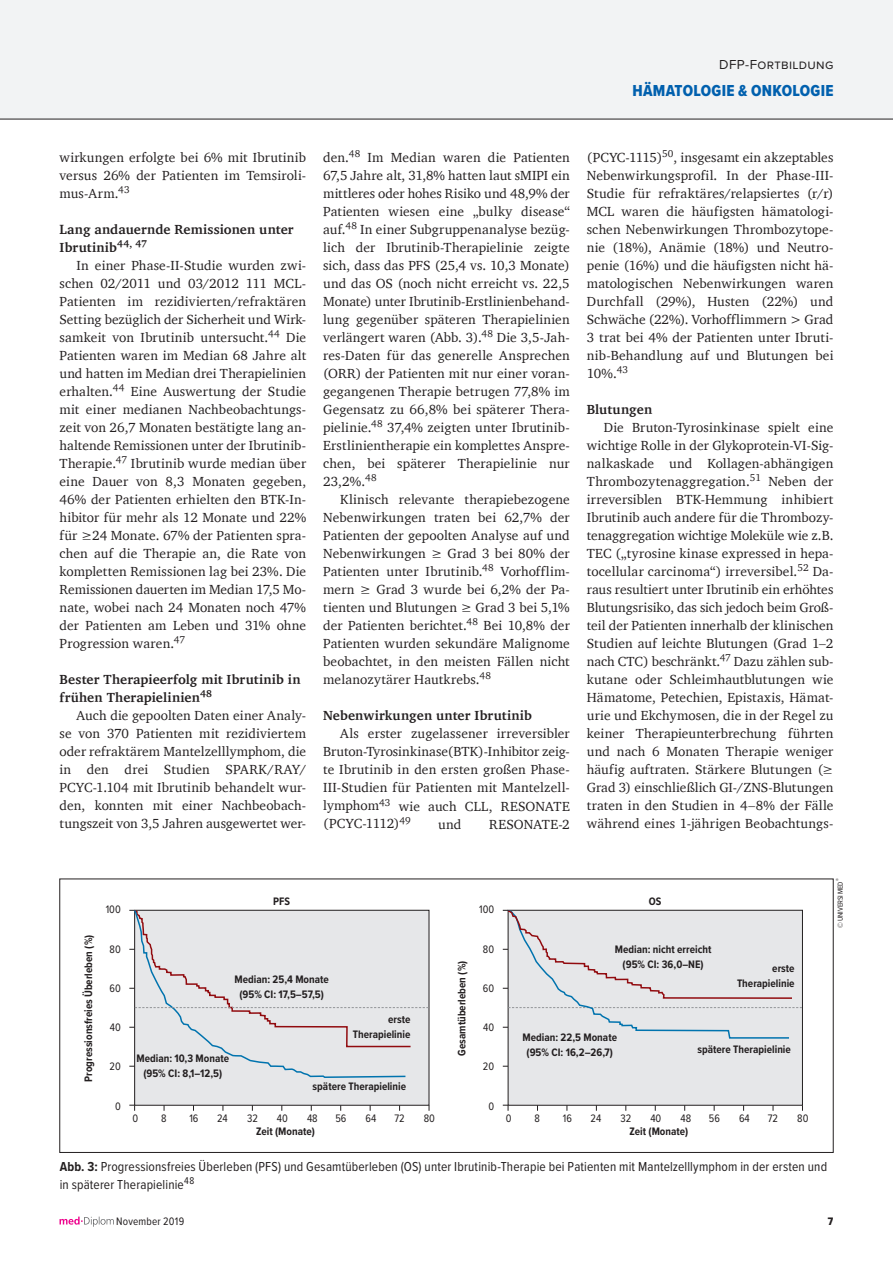
<style>
.page{position:relative;width:893px;height:1263px;background:#fff}
.page>*{position:absolute;margin:0;border:0;box-sizing:border-box;transform-origin:0 0}
.t1{font:16.5px "Proxima Nova Cond Extrabld";letter-spacing:.015em;color:#0160ae}
.t2{font:13.5px/18px "Charter";letter-spacing:.01em;color:#231f20;text-align:justify}
.t3{font:13.5px/18px "Proxima Nova Cond";letter-spacing:.01em;color:#231f20}
.t4{font:700 13.5px/18px "Charter";letter-spacing:.015em;color:#231f20}
.t5{font:13.5px "Proxima Nova";letter-spacing:.025em;color:#231f20}
.t6{font:700 11.25px/15px "Proxima Nova Cond";color:#231f20;text-align:center}
.t7{font:11.25px "Proxima Nova Cond";color:#231f20}
.t8{font:11.25px "Proxima Nova Cond";letter-spacing:.02em;color:#231f20}
.t9{font:11.25px "Proxima Nova Cond Extrabld";color:#231f20}
.t10{font:7.5px "Proxima Nova Cond";color:#231f20}
.s1{font-weight:700}
</style>
<div class="page">
<div style="left:0;top:0;width:893px;height:119px;background:#f2f3f4"></div>
<div style="left:135px;top:910px;width:294px;height:195px;background:#e6e7e9"></div>
<div style="left:508px;top:910px;width:294px;height:195px;background:#e6e7e9"></div>
<svg style="left:503px;top:1105px;width:6px;height:6px"></svg>
<svg style="left:133px;top:1048px;width:273px;height:31px"></svg>
<svg style="left:129px;top:909px;width:299px;height:139px"></svg>
<svg style="left:503px;top:909px;width:299px;height:130px"></svg>
<svg style="left:60px;top:1216px;width:54px;height:11px"></svg>
<hr style="left:0;top:119px;width:893px;height:1px;background:#231f20">
<p class="t5" style="left:719px;top:54px;width:116px">DFP-Fortbildung</p>
<p class="t1" style="left:633px;top:78px;width:202px">HÄMATOLOGIE &amp; ONKOLOGIE</p>
<p class="t2" style="left:60px;top:149px;width:248px">wirkungen erfolgte bei 6% mit Ibrutinib versus 26% der Patienten im Temsiroli&shy;mus-Arm.<sup>43</sup></p>
<p class="t4" style="left:60px;top:221px;width:236px">Lang andauernde Remissionen unter<br>Ibrutinib<sup>44,</sup> <sup>47</sup></p>
<p class="t2" style="left:60px;top:257px;width:248px;text-indent:17px">In einer Phase-II-Studie wurden zwi&shy;schen 02/2011 und 03/2012 111 MCL-Patienten im rezidivierten/refraktären Setting bezüglich der Sicherheit und Wirk&shy;samkeit von Ibrutinib untersucht.<sup>44</sup> Die Patienten waren im Median 68 Jahre alt und hatten im Median drei Therapielinien erhalten.<sup>44</sup> Eine Auswertung der Studie mit einer medianen Nachbeobachtungs&shy;zeit von 26,7 Monaten bestätigte lang an&shy;haltende Remissionen unter der Ibrutinib-Therapie.<sup>47</sup> Ibrutinib wurde median über eine Dauer von 8,3 Monaten gegeben, 46% der Patienten erhielten den BTK-In&shy;hibitor für mehr als 12 Monate und 22% für ≥24 Monate. 67% der Patienten spra&shy;chen auf die Therapie an, die Rate von kompletten Remissionen lag bei 23%. Die Remissionen dauerten im Median 17,5 Mo&shy;nate, wobei nach 24 Monaten noch 47% der Patienten am Leben und 31% ohne Progression waren.<sup>47</sup></p>
<p class="t4" style="left:60px;top:671px;width:242px">Bester Therapieerfolg mit Ibrutinib in frühen Therapielinien<sup>48</sup></p>
<p class="t2" style="left:60px;top:707px;width:248px;text-indent:17px">Auch die gepoolten Daten einer Analy&shy;se von 370 Patienten mit rezidiviertem oder refraktärem Mantelzelllymphom, die in den drei Studien SPARK/RAY/ PCYC-1.104 mit Ibrutinib behandelt wur&shy;den, konnten mit einer Nachbeobach&shy;tungszeit von 3,5 Jahren ausgewertet wer-</p>
<p class="t2" style="left:323px;top:149px;width:248px">den.<sup>48</sup> Im Median waren die Patienten 67,5 Jahre alt, 31,8% hatten laut sMIPI ein mittleres oder hohes Risiko und 48,9% der Patienten wiesen eine „bulky disease“ auf.<sup>48</sup> In einer Subgruppenanalyse bezüg&shy;lich der Ibrutinib-Therapielinie zeigte sich, dass das PFS (25,4 vs. 10,3 Monate) und das OS (noch nicht erreicht vs. 22,5<br>Monate) unter Ibrutinib-Erstlinienbehand&shy;lung gegenüber späteren Therapielinien verlängert waren (Abb. 3).<sup>48</sup> Die 3,5-Jah&shy;res-Daten für das generelle Ansprechen (ORR) der Patienten mit nur einer voran&shy;gegangenen Therapie betrugen 77,8% im Gegensatz zu 66,8% bei späterer Thera&shy;pielinie.<sup>48</sup> 37,4% zeigten unter Ibrutinib-Erstlinientherapie ein komplettes Anspre&shy;chen, bei späterer Therapielinie nur 23,2%.<sup>48</sup></p>
<p class="t2" style="left:323px;top:491px;width:248px;text-indent:17px">Klinisch relevante therapiebezogene Nebenwirkungen traten bei 62,7% der Patienten der gepoolten Analyse auf und Nebenwirkungen ≥ Grad 3 bei 80% der Patienten unter Ibrutinib.<sup>48</sup> Vorhofflim&shy;mern ≥ Grad 3 wurde bei 6,2% der Pa&shy;tienten und Blutungen ≥ Grad 3 bei 5,1% der Patienten berichtet.<sup>48</sup> Bei 10,8% der Patienten wurden sekundäre Malignome beobachtet, in den meisten Fällen nicht melanozytärer Hautkrebs.<sup>48</sup></p>
<p class="t4" style="left:323px;top:707px;width:210px">Nebenwirkungen unter Ibrutinib</p>
<p class="t2" style="left:323px;top:725px;width:248px;text-indent:17px">Als erster zugelassener irreversibler Bruton-Tyrosinkinase(BTK)-Inhibitor zeig&shy;te Ibrutinib in den ersten großen Phase-III-Studien für Patienten mit Mantelzell&shy;lymphom<sup>43</sup> wie auch CLL, RESONATE (PCYC-1112)<sup>49</sup></p>
<p class="t2" style="left:438px;top:815px;width:25px">und</p>
<p class="t2" style="left:489px;top:815px;width:82px">RESONATE-2</p>
<p class="t2" style="left:587px;top:149px;width:248px">(PCYC-1115)<sup>50</sup>, insgesamt ein akzeptables Nebenwirkungsprofil. In der Phase-III-Studie für refraktäres/relapsiertes (r/r)<br>MCL waren die häufigsten hämatologi&shy;schen Nebenwirkungen Thrombozytope&shy;nie (18%), Anämie (18%) und Neutro&shy;penie (16%) und die häufigsten nicht hä&shy;matologischen Nebenwirkungen waren Durchfall (29%), Husten (22%) und Schwäche (22%). Vorhofflimmern &gt; Grad 3 trat bei 4% der Patienten unter Ibruti&shy;nib-Behandlung auf und Blutungen bei 10%.<sup>43</sup></p>
<p class="t4" style="left:587px;top:401px;width:67px">Blutungen</p>
<p class="t2" style="left:587px;top:419px;width:248px;text-indent:17px">Die Bruton-Tyrosinkinase spielt eine wichtige Rolle in der Glykoprotein-VI-Sig&shy;nalkaskade und Kollagen-abhängigen Thrombozytenaggregation.<sup>51</sup> Neben der irreversiblen BTK-Hemmung inhibiert Ibrutinib auch andere für die Thrombozy&shy;tenaggregation wichtige Moleküle wie z.B.<br>TEC („tyrosine kinase expressed in hepa&shy;tocellular carcinoma“) irreversibel.<sup>52</sup> Da&shy;raus resultiert unter Ibrutinib ein erhöhtes Blutungsrisiko, das sich jedoch beim Groß&shy;teil der Patienten innerhalb der klinischen Studien auf leichte Blutungen (Grad 1–2 nach CTC) beschränkt.<sup>47</sup> Dazu zählen sub&shy;kutane oder Schleimhautblutungen wie Hämatome, Petechien, Epistaxis, Hämat&shy;urie und Ekchymosen, die in der Regel zu keiner Therapieunterbrechung führten und nach 6 Monaten Therapie weniger häufig auftraten. Stärkere Blutungen (≥ Grad 3) einschließlich GI-/ZNS-Blutungen traten in den Studien in 4–8% der Fälle während eines 1-jährigen Beobachtungs-</p>
<p class="t6" style="left:81px;top:1082px;width:148px;rotate:-90deg">Progressionsfreies Überleben (%)</p>
<p class="t7" style="left:106px;top:901px;width:17px">100</p>
<p class="t7" style="left:110px;top:940px;width:13px">80</p>
<p class="t7" style="left:109px;top:980px;width:13px">60</p>
<p class="t7" style="left:110px;top:1019px;width:12px">40</p>
<p class="t7" style="left:109px;top:1058px;width:13px">20</p>
<p class="t7" style="left:115px;top:1098px;width:7px">0</p>
<p class="t6" style="left:273px;top:893px;width:18px">PFS</p>
<p class="t6" style="left:649px;top:893px;width:14px">OS</p>
<p class="t7" style="left:479px;top:901px;width:17px">100</p>
<p class="t7" style="left:483px;top:940px;width:13px">80</p>
<p class="t7" style="left:483px;top:980px;width:13px">60</p>
<p class="t7" style="left:483px;top:1019px;width:12px">40</p>
<p class="t7" style="left:483px;top:1058px;width:13px">20</p>
<p class="t7" style="left:488px;top:1098px;width:7px">0</p>
<p class="t6" style="left:615px;top:942px;width:98px">Median: nicht erreicht (95% CI: 36,0–NE)</p>
<p class="t6" style="left:454px;top:1055px;width:96px;rotate:-90deg">Gesamtüberleben (%)</p>
<p class="t6" style="left:737px;top:960px;width:59px;text-align:right">erste<br>Therapielinie</p>
<p class="t6" style="left:234px;top:972px;width:96px">Median: 25,4 Monate (95% CI: 17,5–57,5)</p>
<p class="t6" style="left:353px;top:1011px;width:59px;text-align:right">erste<br>Therapielinie</p>
<p class="t6" style="left:523px;top:1029px;width:96px">Median: 22,5 Monate (95% CI: 16,2–26,7)</p>
<p class="t6" style="left:697px;top:1041px;width:95px">spätere Therapielinie</p>
<p class="t6" style="left:136px;top:1050px;width:94px">Median: 10,3 Monate (95% CI: 8,1–12,5)</p>
<p class="t6" style="left:313px;top:1078px;width:95px">spätere Therapielinie</p>
<p class="t7" style="left:132px;top:1110px;width:7px">0</p>
<p class="t7" style="left:161px;top:1110px;width:7px">8</p>
<p class="t7" style="left:189px;top:1110px;width:11px">16</p>
<p class="t7" style="left:217px;top:1110px;width:12px">24</p>
<p class="t7" style="left:247px;top:1110px;width:12px">32</p>
<p class="t7" style="left:277px;top:1110px;width:12px">40</p>
<p class="t7" style="left:307px;top:1110px;width:12px">48</p>
<p class="t7" style="left:335px;top:1110px;width:13px">56</p>
<p class="t7" style="left:366px;top:1110px;width:12px">64</p>
<p class="t7" style="left:394px;top:1110px;width:12px">72</p>
<p class="t7" style="left:424px;top:1110px;width:13px">80</p>
<p class="t7" style="left:506px;top:1110px;width:7px">0</p>
<p class="t7" style="left:535px;top:1110px;width:7px">8</p>
<p class="t7" style="left:563px;top:1110px;width:11px">16</p>
<p class="t7" style="left:590px;top:1110px;width:12px">24</p>
<p class="t7" style="left:620px;top:1110px;width:12px">32</p>
<p class="t7" style="left:650px;top:1110px;width:12px">40</p>
<p class="t7" style="left:680px;top:1110px;width:12px">48</p>
<p class="t7" style="left:709px;top:1110px;width:13px">56</p>
<p class="t7" style="left:739px;top:1110px;width:12px">64</p>
<p class="t7" style="left:768px;top:1110px;width:12px">72</p>
<p class="t7" style="left:797px;top:1110px;width:13px">80</p>
<p class="t6" style="left:256px;top:1123px;width:60px">Zeit (Monate)</p>
<p class="t6" style="left:629px;top:1123px;width:60px">Zeit (Monate)</p>
<p class="t3" style="left:60px;top:1156px;width:769px"><span class="s1">Abb. 3:</span> Progressionsfreies Überleben (PFS) und Gesamtüberleben (OS) unter Ibrutinib-Therapie bei Patienten mit Mantelzelllymphom in der ersten und in späterer Therapielinie<sup>48</sup></p>
<p class="t10" style="left:835px;top:928px;width:51px;rotate:-90deg">© UNIVERSIMED<sup>®</sup></p>
<p class="t8" style="left:116px;top:1212px;width:70px">November 2019</p>
<p class="t9" style="left:828px;top:1212px;width:7px">7</p>
</div>
